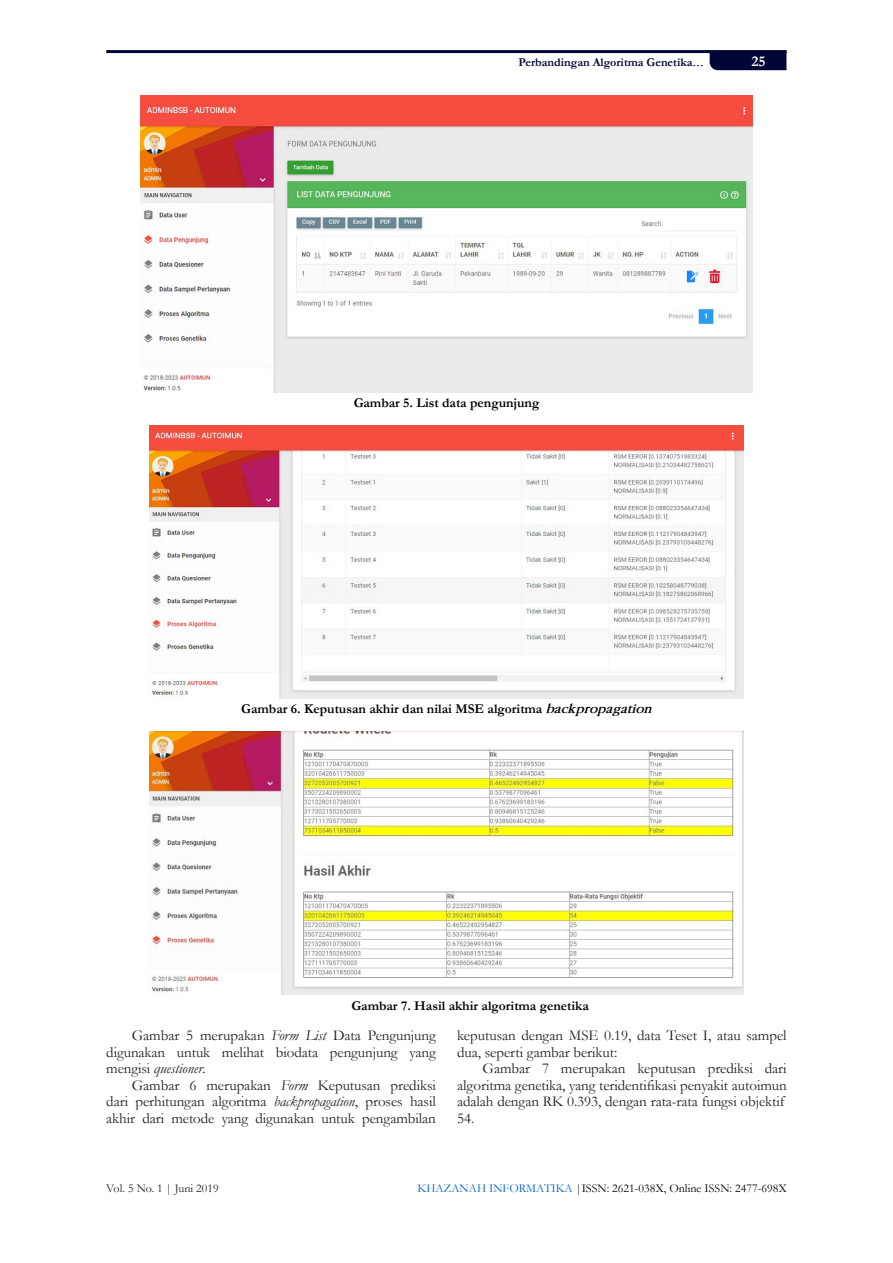
<style>
.page{position:relative;width:893px;height:1263px;background:#fff}
.page>*{position:absolute;margin:0;border:0;box-sizing:border-box;transform-origin:0 0}
.para_isi{font:15px/16.5px "Garamond";letter-spacing:-.005em;color:#231f20;text-align:justify}
.t1{font:700 15px "Garamond";color:#fff}
.tb_gb{font:700 13.5px "Garamond";color:#000}
.t2{font:12px "Garamond";color:#000}
.t3{font:700 12px "Garamond";color:#000635}
.t4{font:12px "Garamond";color:#231f20}
.s1{font-style:italic}
.s2{color:#0563c1}
</style>
<div class="page">
<hr style="left:106px;top:50px;width:681px;height:3px;background:#000635">
<svg style="left:710px;top:53px;width:76px;height:17px"></svg>
<img style="left:140px;top:96px;width:613px;height:296px">
<img style="left:149px;top:425px;width:595px;height:273px">
<img style="left:149px;top:731px;width:595px;height:264px">
<p class="t3" style="left:518px;top:54px;width:186px">Perbandingan Algoritma Genetika<span class="s1">...</span></p>
<p class="t1" style="left:751px;top:51px;width:16px">25</p>
<p class="tb_gb" style="left:354px;top:394px;width:187px">Gambar 5. List data pengunjung</p>
<p class="tb_gb" style="left:241px;top:700px;width:412px">Gambar 6. Keputusan akhir dan nilai MSE algoritma <span class="s1">backpropagation</span></p>
<p class="tb_gb" style="left:351px;top:996px;width:239px">Gambar 7. Hasil akhir algoritma genetika</p>
<p class="para_isi" style="left:106px;top:1027px;width:331px;text-indent:26px">Gambar 5 merupakan <span class="s1">Form List</span> Data Pengunjung digunakan untuk melihat biodata pengunjung yang mengisi <span class="s1">questioner.</span></p>
<p class="para_isi" style="left:106px;top:1076px;width:331px;text-indent:26px">Gambar 6 merupakan <span class="s1">Form</span> Keputusan prediksi dari perhitungan algoritma <span class="s1">backpropagation</span>, proses hasil akhir dari metode yang digunakan untuk pengambilan</p>
<p class="para_isi" style="left:457px;top:1027px;width:331px">keputusan dengan MSE 0.19, data Teset I, atau sampel dua, seperti gambar berikut:</p>
<p class="para_isi" style="left:457px;top:1060px;width:331px;text-align:left;text-indent:26px">Gambar 7 merupakan keputusan prediksi dari algoritma genetika, yang teridentifikasi penyakit autoimun adalah dengan RK 0.393, dengan rata-rata fungsi objektif 54.</p>
<p class="t4" style="left:106px;top:1180px;width:114px">Vol. 5 No. 1 | Juni 2019</p>
<p class="t2" style="left:417px;top:1180px;width:371px"><span class="s2">KHAZANAH INFORMATIKA</span> |ISSN: 2621-038X, Online ISSN: 2477-698X</p>
</div>
